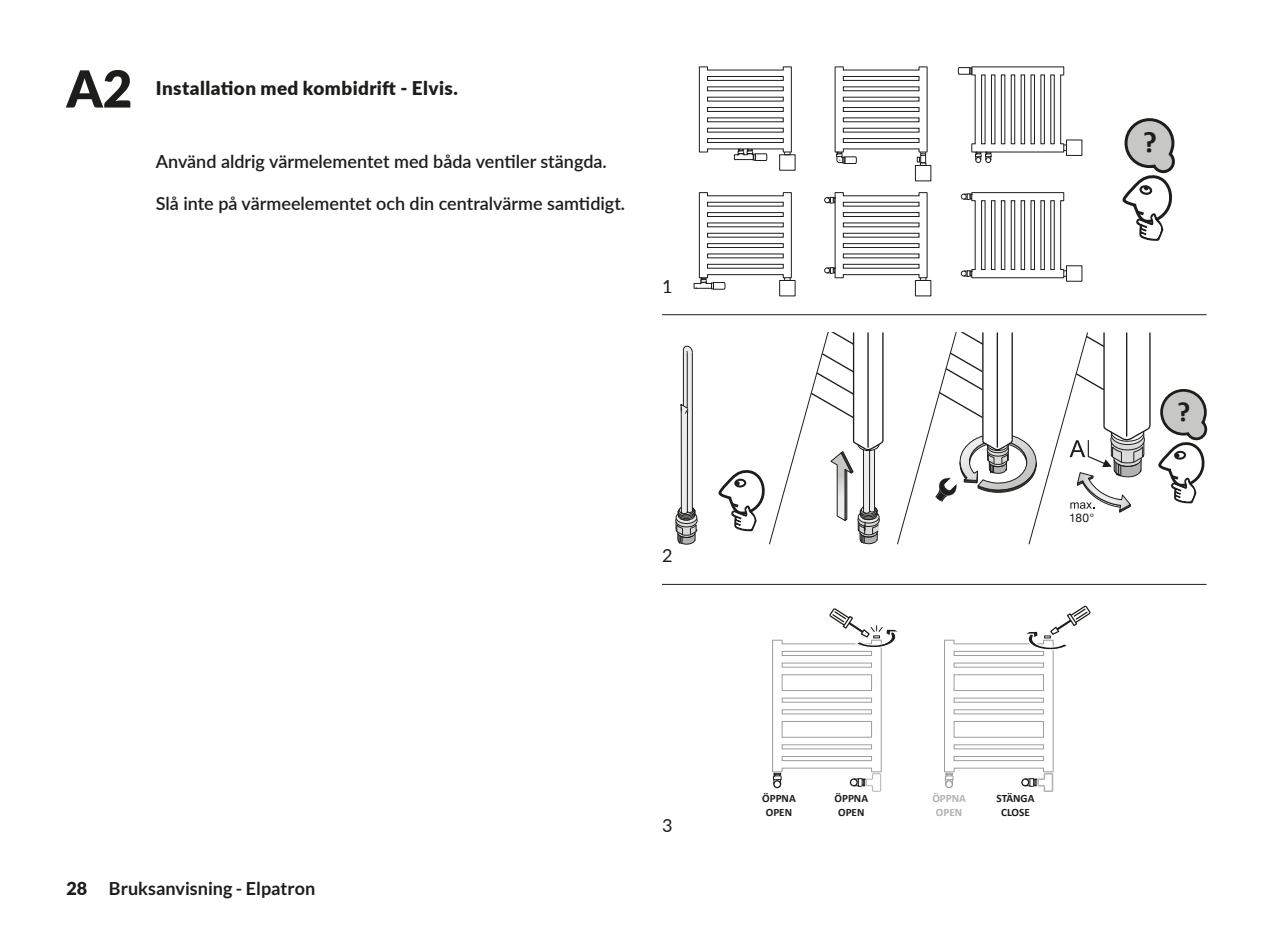
<style>
.page{position:relative;width:1273px;height:933px;background:#fff}
.page>*{position:absolute;margin:0;border:0;box-sizing:border-box;transform-origin:0 0}
.t1{font:900 51px "Lato";color:#1d1d1b}
.t2{font:700 30px "Calibri";color:#1d1d1b}
.t3{font:700 27.9px "Calibri";color:#1d1d1b}
.t4{font:700 21.6px "Calibri";color:#1d1d1b}
.Wielki_rozdział{font:900 18.9px "Lato";letter-spacing:.02em;color:#1d1d1b}
.Paragraph_Style_1{font:600 18px "Lato";color:#1d1d1b}
.t5{font:700 18px "Lato";color:#1d1d1b}
.Treść{font:18px "Lato";color:#1d1d1b}
.t6{font:12px "Helvetica Neue";color:#1d1d1b}
.t7{font:700 11.1px/13.5px "Calibri";color:#1d1d1b;text-align:center}
.t8{font:700 11.1px/13.5px "Calibri";color:#b2b2b2;text-align:center}
.s1{font-weight:900}
.s2{color:#b1b1b3}
</style>
<div class="page">
<hr style="left:662px;top:314px;width:544px;height:1px;background:#1d1d1b">
<hr style="left:662px;top:583px;width:544px;height:1px;background:#1d1d1b">
<svg style="left:1122px;top:118px;width:52px;height:123px"></svg>
<div style="left:915px;top:165px;width:16px;height:16px;border:1px solid #1d1d1b"></div>
<div style="left:915px;top:280px;width:16px;height:16px;border:1px solid #1d1d1b"></div>
<div style="left:1066px;top:265px;width:16px;height:16px;border:1px solid #1d1d1b"></div>
<div style="left:1065px;top:139px;width:17px;height:17px;border:1px solid #1d1d1b"></div>
<svg style="left:958px;top:66px;width:108px;height:97px"></svg>
<svg style="left:960px;top:192px;width:106px;height:86px"></svg>
<svg style="left:824px;top:192px;width:103px;height:89px"></svg>
<svg style="left:834px;top:66px;width:93px;height:103px"></svg>
<svg style="left:693px;top:192px;width:99px;height:103px"></svg>
<svg style="left:698px;top:66px;width:94px;height:95px"></svg>
<svg style="left:944px;top:605px;width:146px;height:187px"></svg>
<div style="left:1021px;top:778px;width:8px;height:8px;border:1px solid #1d1d1b;border-radius:50%"></div>
<svg style="left:772px;top:608px;width:126px;height:183px"></svg>
<svg style="left:1158px;top:389px;width:49px;height:114px"></svg>
<svg style="left:897px;top:332px;width:254px;height:212px"></svg>
<svg style="left:675px;top:345px;width:23px;height:199px"></svg>
<svg style="left:719px;top:332px;width:165px;height:212px"></svg>
<p class="t1" style="left:66px;top:50px;width:67px">A2</p>
<p class="Wielki_rozdział" style="left:156px;top:73px;width:304px">Installation med kombidrift - Elvis.</p>
<p class="Paragraph_Style_1" style="left:156px;top:148px;width:452px">Använd aldrig värmelementet med båda ventiler stängda.</p>
<p class="Paragraph_Style_1" style="left:156px;top:191px;width:471px">Slå inte på värmeelementet och din centralvärme samtidigt.</p>
<p class="Treść" style="left:662px;top:273px;width:12px">1</p>
<p class="t4" style="left:652px;top:541px;width:53px">OPEN</p>
<p class="Treść" style="left:662px;top:542px;width:12px">2</p>
<p class="t2" style="left:1142px;top:121px;width:16px">?</p>
<p class="t6" style="left:1069px;top:510px;width:26px">180°</p>
<p class="t3" style="left:1177px;top:393px;width:15px">?</p>
<p class="t5" style="left:66px;top:877px;width:250px"><span class="s1">28</span> Bruksanvisning - Elpatron</p>
<p class="Treść" style="left:662px;top:812px;width:12px">3</p>
<p class="t7" style="left:762px;top:791px;width:35px">ÖPPNA<br>OPEN</p>
<p class="t7" style="left:834px;top:791px;width:35px">ÖPPNA<br>OPEN</p>
<p class="t7" style="left:996px;top:791px;width:39px">STÄNGA<br>CLOSE</p>
<p class="t8" style="left:932px;top:791px;width:35px">ÖPPNA<br><span class="s2">OPEN</span></p>
</div>
